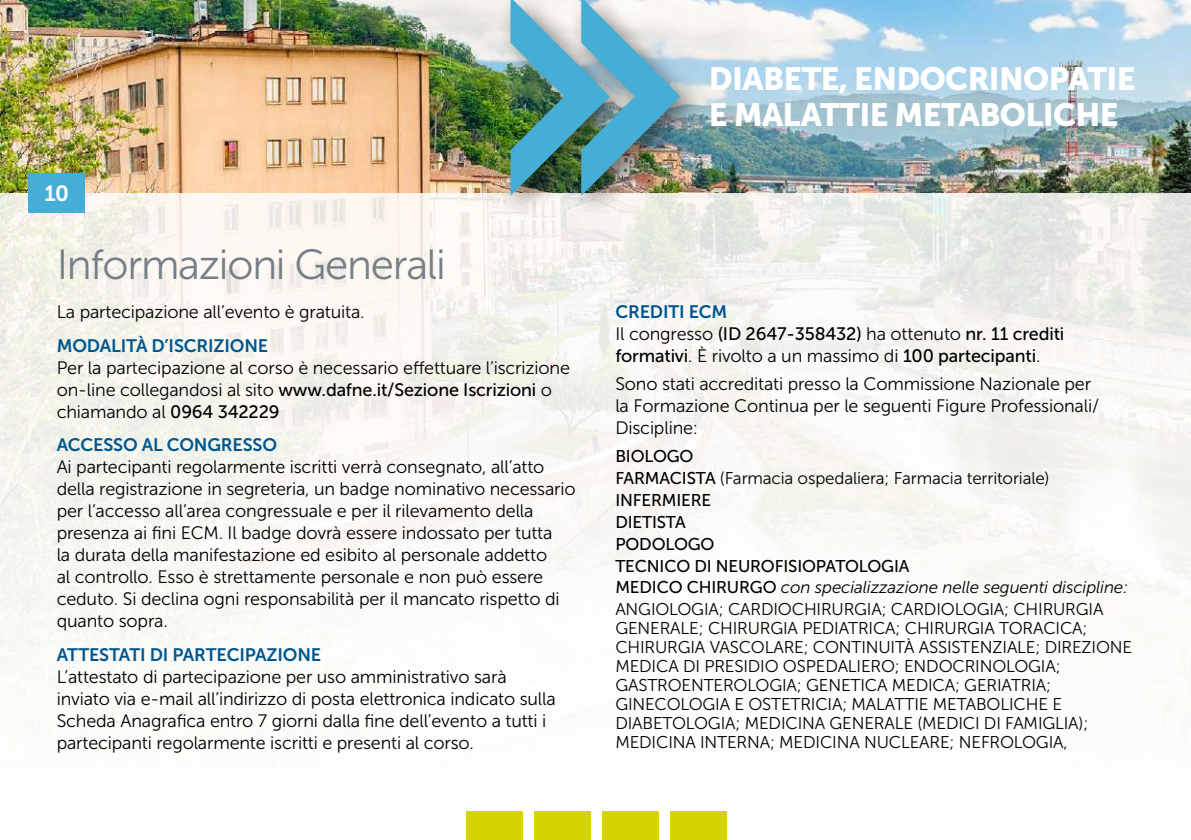
<style>
.page{position:relative;width:1191px;height:840px;background:#fff}
.page>*{position:absolute;margin:0;border:0;box-sizing:border-box;transform-origin:0 0}
.t1{font:42px "Museo Sans 300";letter-spacing:-.03em;color:#767f87}
.t2{font:32px/36.4px "Museo Sans 900";letter-spacing:-.02em;color:#fff}
.t3{font:22px "Museo Sans 700";color:#fff}
.t4{font:18px/22px "Museo Sans 300";letter-spacing:-.01em;color:#000}
.t5{font:18px/22px "Museo Sans 500";letter-spacing:-.01em;color:#000}
.t6{font:18px "Museo Sans 700";letter-spacing:-.01em;color:#00568e}
.t7{font:17px/19px "Museo Sans 300";letter-spacing:-.01em;color:#000}
.t8{font:17px/21.8px "Museo Sans 500";letter-spacing:-.01em;color:#000}
.s1{font-family:"Museo Sans 300"}
.s2{font-family:"Museo Sans 500"}
.s3{font-style:italic}
</style>
<div class="page">
<img style="left:0;top:193px;width:1191px;height:469px">
<img style="left:0;top:0;width:1191px;height:193px">
<div style="left:496px;top:0;width:141px;height:222px;background:#000;opacity:.5"></div>
<div style="left:567px;top:0;width:140px;height:222px;background:#000;opacity:.5"></div>
<img style="left:510px;top:0;width:170px;height:196px">
<div style="left:28px;top:173px;width:57px;height:40px;background:#45aed7"></div>
<div style="left:466px;top:811px;width:57px;height:28px;background:#d4d403"></div>
<div style="left:534px;top:811px;width:57px;height:28px;background:#d4d403"></div>
<div style="left:602px;top:811px;width:57px;height:28px;background:#d4d403"></div>
<div style="left:670px;top:811px;width:57px;height:28px;background:#d4d403"></div>
<p class="t3" style="left:44px;top:181px;width:26px">10</p>
<h1 class="t1" style="left:57px;top:242px;width:391px">Informazioni Generali</h1>
<p class="t4" style="left:57px;top:301px;width:309px">La partecipazione all’evento è gratuita.</p>
<p class="t6" style="left:57px;top:335px;width:213px">MODALITÀ D’ISCRIZIONE</p>
<p class="t4" style="left:57px;top:356px;width:515px">Per la partecipazione al corso è necessario effettuare l’iscrizione</p>
<p class="t5" style="left:57px;top:378px;width:497px"><span class="s1">on-line collegandosi al sito</span> www.dafne.it/Sezione Iscrizioni <span class="s1">o</span></p>
<p class="t4" style="left:57px;top:400px;width:224px">chiamando al <span class="s2">0964 342229</span></p>
<p class="t6" style="left:57px;top:434px;width:222px">ACCESSO AL CONGRESSO</p>
<p class="t4" style="left:57px;top:456px;width:520px">Ai partecipanti regolarmente iscritti verrà consegnato, all’atto della registrazione in segreteria, un badge nominativo necessario per l’accesso all’area congressuale e per il rilevamento della presenza ai fini ECM. Il badge dovrà essere indossato per tutta<br>la durata della manifestazione ed esibito al personale addetto<br>al controllo. Esso è strettamente personale e non può essere ceduto. Si declina ogni responsabilità per il mancato rispetto di quanto sopra.</p>
<p class="t6" style="left:57px;top:644px;width:266px">ATTESTATI DI PARTECIPAZIONE</p>
<p class="t4" style="left:57px;top:665px;width:500px">L’attestato di partecipazione per uso amministrativo sarà inviato via e-mail all’indirizzo di posta elettronica indicato sulla Scheda Anagrafica entro 7 giorni dalla fine dell’evento a tutti i partecipanti regolarmente iscritti e presenti al corso.</p>
<h2 class="t2" style="left:709px;top:60px;width:428px">DIABETE, ENDOCRINOPATIE<br>E MALATTIE METABOLICHE</h2>
<p class="t6" style="left:615px;top:302px;width:113px">CREDITI ECM</p>
<p class="t5" style="left:615px;top:323px;width:450px"><span class="s1">Il congresso</span> (ID 2647-358432) <span class="s1">ha ottenuto</span> nr. 11 crediti formativi<span class="s1">. È rivolto a un massimo di</span> 100 partecipanti<span class="s1">.</span></p>
<p class="t4" style="left:615px;top:373px;width:485px">Sono stati accreditati presso la Commissione Nazionale per la Formazione Continua per le seguenti Figure Professionali/<br>Discipline:</p>
<p class="t8" style="left:615px;top:445px;width:80px">BIOLOGO</p>
<p class="t7" style="left:615px;top:468px;width:436px"><span class="s2">FARMACISTA</span> (Farmacia ospedaliera; Farmacia territoriale)</p>
<p class="t8" style="left:615px;top:489px;width:296px">INFERMIERE<br>DIETISTA<br>PODOLOGO<br>TECNICO DI NEUROFISIOPATOLOGIA</p>
<p class="t7" style="left:615px;top:576px;width:514px;line-height:21.8px"><span class="s2">MEDICO CHIRURGO</span> <span class="s3">con specializzazione nelle seguenti discipline:<br></span>ANGIOLOGIA; CARDIOCHIRURGIA; CARDIOLOGIA; CHIRURGIA</p>
<p class="t7" style="left:615px;top:618px;width:518px">GENERALE; CHIRURGIA PEDIATRICA; CHIRURGIA TORACICA; CHIRURGIA VASCOLARE; CONTINUITÀ ASSISTENZIALE; DIREZIONE MEDICA DI PRESIDIO OSPEDALIERO; ENDOCRINOLOGIA; GASTROENTEROLOGIA; GENETICA MEDICA; GERIATRIA; GINECOLOGIA E OSTETRICIA; MALATTIE METABOLICHE E DIABETOLOGIA; MEDICINA GENERALE (MEDICI DI FAMIGLIA); MEDICINA INTERNA; MEDICINA NUCLEARE; NEFROLOGIA,</p>
</div>
